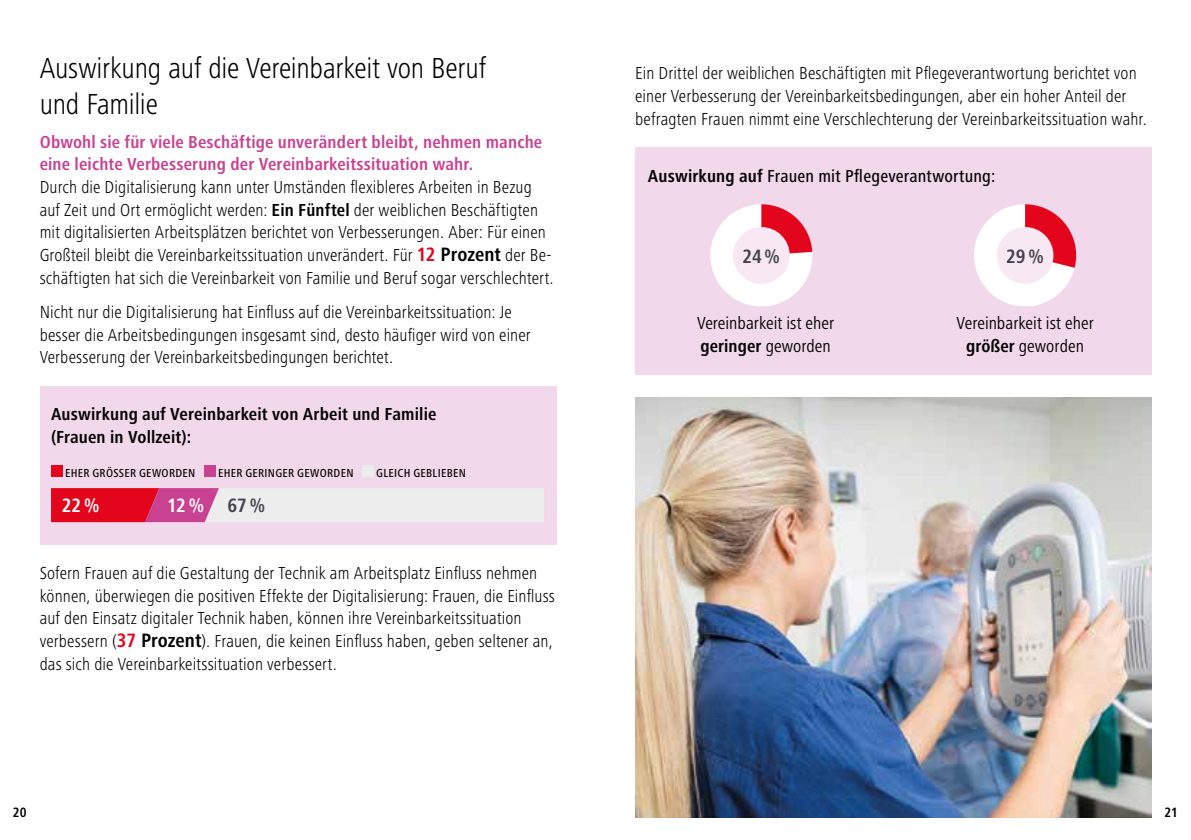
<style>
.page{position:relative;width:1191px;height:840px;background:#fff}
.page>*{position:absolute;margin:0;border:0;box-sizing:border-box;transform-origin:0 0}
.t1{font:300 condensed 30px/36px "Frutiger Next Pro";letter-spacing:-.01em;color:#000}
.t2{font:700 condensed 20px "Frutiger Next Pro";color:#fff}
.t3{font:700 condensed 20px "Frutiger Next Pro";color:#42434d}
.t4{font:300 condensed 18px/22.6px "Frutiger Next Pro";letter-spacing:.005em;color:#000}
.t5{font:700 condensed 18px/22.6px "Frutiger Next Pro";letter-spacing:.01em;color:#c94191}
.t6{font:condensed 18px/22.6px "Frutiger Next Pro";letter-spacing:.005em;color:#000;text-align:center}
.t7{font:700 condensed 18px/22.6px "Frutiger Next Pro";letter-spacing:.01em;color:#000}
.t8{font:500 condensed 18px "Frutiger Next Pro";letter-spacing:.01em;color:#000}
.t9{font:700 condensed 14px "Frutiger Next Pro";color:#000}
.t10{font:500 condensed 12px "Frutiger Next Pro";letter-spacing:.025em;color:#000}
.s1{font-weight:700}
.s2{font-weight:700;font-size:20px;color:#e3051b}
.s3{font-weight:700;font-size:20px}
.s4{color:#42434d}
</style>
<div class="page">
<div style="left:635px;top:147px;width:516px;height:227px;background:#f1d8ea"></div>
<svg style="left:974px;top:204px;width:102px;height:103px"></svg>
<svg style="left:710px;top:204px;width:103px;height:103px"></svg>
<div style="left:40px;top:386px;width:516px;height:158px;background:#f1d8ea"></div>
<div style="left:51px;top:465px;width:11px;height:11px;background:#e3051b"></div>
<div style="left:204px;top:465px;width:11px;height:11px;background:#c94191"></div>
<div style="left:362px;top:465px;width:11px;height:11px;background:#ededed"></div>
<svg style="left:51px;top:488px;width:493px;height:34px;background:#e6a8b6"></svg>
<div style="left:733px;top:227px;width:56px;height:56px;background:#f7e8f3;border-radius:50%"></div>
<div style="left:996px;top:227px;width:57px;height:56px;background:#f7e8f3;border-radius:50%"></div>
<img style="left:635px;top:397px;width:516px;height:419px">
<h1 class="t1" style="left:40px;top:50px;width:448px">Auswirkung auf die Vereinbarkeit von Beruf und Familie</h1>
<p class="t5" style="left:40px;top:130px;width:504px">Obwohl sie für viele Beschäftige unverändert bleibt, nehmen manche eine leichte Verbesserung der Vereinbarkeitssituation wahr.</p>
<p class="t4" style="left:40px;top:175px;width:515px">Durch die Digitalisierung kann unter Umständen flexibleres Arbeiten in Bezug auf Zeit und Ort ermöglicht werden: <span class="s1">Ein Fünftel</span> der weiblichen Beschäftigten mit digitalisierten Arbeitsplätzen berichtet von Verbesserungen. Aber: Für einen Großteil bleibt die Vereinbarkeitssituation unverändert. Für <span class="s2">12</span> <span class="s3">Prozent</span> der Be&shy;schäftigten hat sich die Vereinbarkeit von Familie und Beruf sogar verschlechtert.</p>
<p class="t4" style="left:40px;top:300px;width:492px">Nicht nur die Digitalisierung hat Einfluss auf die Vereinbarkeitssituation: Je besser die Arbeitsbedingungen insgesamt sind, desto häufiger wird von einer<br>Verbesserung der Vereinbarkeitsbedingungen berichtet.</p>
<p class="t7" style="left:51px;top:402px;width:387px">Auswirkung auf Vereinbarkeit von Arbeit und Familie (Frauen in Vollzeit):</p>
<p class="t10" style="left:65px;top:465px;width:132px">EHER GRÖSSER GEWORDEN</p>
<p class="t10" style="left:218px;top:465px;width:137px">EHER GERINGER GEWORDEN</p>
<p class="t10" style="left:376px;top:465px;width:91px">GLEICH GEBLIEBEN</p>
<p class="t2" style="left:62px;top:494px;width:39px">22%</p>
<p class="t2" style="left:167px;top:494px;width:100px">12% <span class="s4">67%</span></p>
<p class="t4" style="left:40px;top:561px;width:517px">Sofern Frauen auf die Gestaltung der Technik am Arbeitsplatz Einfluss nehmen können, überwiegen die positiven Effekte der Digitalisierung: Frauen, die Einfluss auf den Einsatz digitaler Technik haben, können ihre Vereinbarkeitssituation verbessern (<span class="s2">37</span> <span class="s3">Prozent</span>). Frauen, die keinen Einfluss haben, geben seltener an, das sich die Vereinbarkeitssituation verbessert.</p>
<p class="t9" style="left:13px;top:804px;width:15px">20</p>
<p class="t4" style="left:635px;top:62px;width:513px">Ein Drittel der weiblichen Beschäftigten mit Pflegeverantwortung berichtet von einer Verbesserung der Vereinbarkeitsbedingungen, aber ein hoher Anteil der befragten Frauen nimmt eine Verschlechterung der Vereinbarkeitssituation wahr.</p>
<p class="t8" style="left:648px;top:165px;width:349px"><span class="s1">Auswirkung auf</span> Frauen mit Pflegeverantwortung:</p>
<p class="t3" style="left:742px;top:244px;width:39px">24%</p>
<p class="t3" style="left:1006px;top:244px;width:39px">29%</p>
<p class="t6" style="left:697px;top:312px;width:139px;text-align:left">Vereinbarkeit ist eher <span class="s1">geringer</span> geworden</p>
<p class="t6" style="left:956px;top:312px;width:139px">Vereinbarkeit ist eher <span class="s1">größer</span> geworden</p>
<p class="t9" style="left:1164px;top:804px;width:15px">21</p>
</div>
